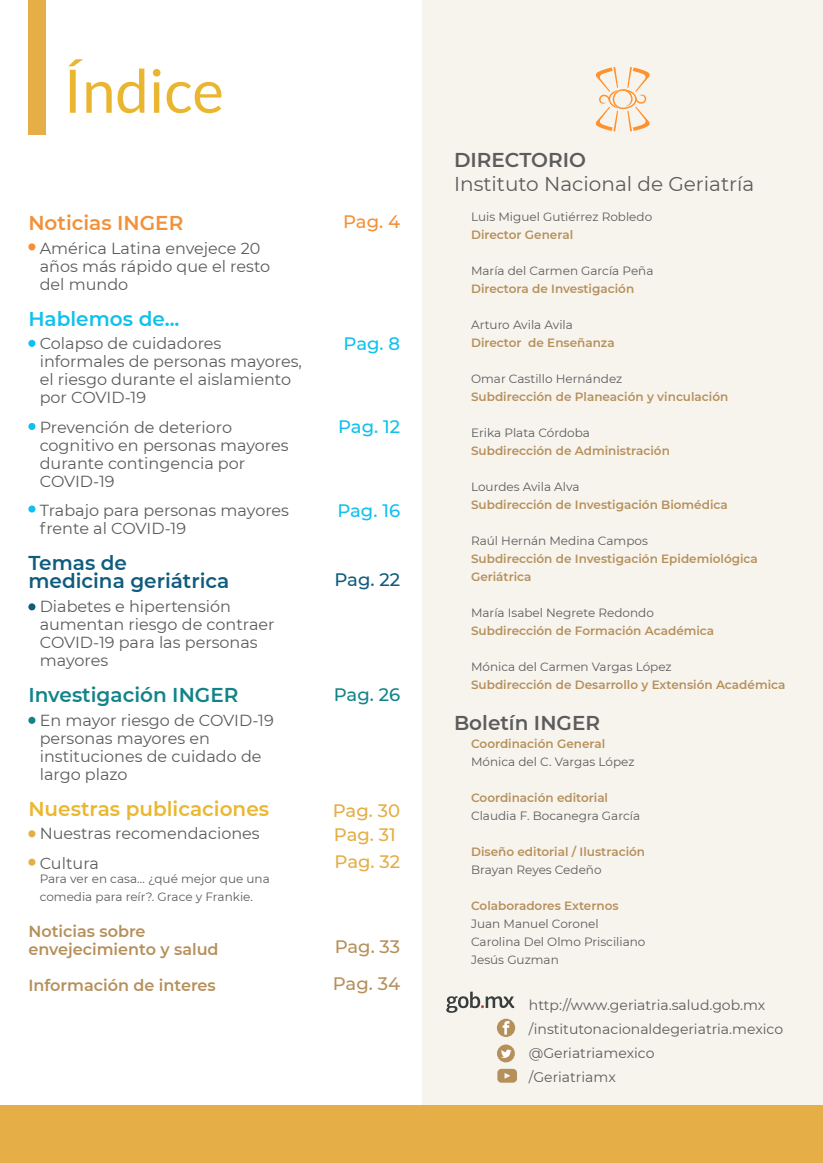
<style>
.page{position:relative;width:823px;height:1163px;background:#fff}
.page>*{position:absolute;margin:0;border:0;box-sizing:border-box;transform-origin:0 0}
.t1{font:60px "Lato";color:#eab62f}
.t2{font:20px "Montserrat";color:#5c5c5c}
.t3{font:600 20px/18px "Montserrat";color:#0f5c7d}
.t4{font:600 20px "Montserrat";color:#5c5c5c}
.t5{font:600 20px "Montserrat";color:#eab72e}
.t6{font:600 20px "Montserrat";color:#128489}
.t7{font:600 20px "Montserrat";color:#f49036}
.t8{font:600 20px "Montserrat";color:#0fc1ee}
.t9{font:500 18px "Montserrat";color:#e5ae46}
.t10{font:500 18px "Montserrat";color:#0fc1ee}
.t11{font:500 18px "Montserrat";letter-spacing:-.005em;color:#b6905b}
.t12{font:500 18px "Montserrat";color:#0f5c7d}
.t13{font:500 18px "Montserrat";color:#128489}
.t14{font:500 18px "Montserrat";color:#f49036}
.t15{font:16px/18px "Montserrat";color:#5c5c5c}
.t16{font:600 16px/18px "Montserrat";color:#b6905b}
.t17{font:14px "Montserrat";color:#5c5c5c}
.t18{font:600 12px/18px "Montserrat";color:#b6905b}
.t19{font:12px/18px "Montserrat";color:#5c5c5c}
</style>
<div class="page">
<div style="left:422px;top:0;width:400px;height:1106px;background:#f7f4ee"></div>
<div style="left:0;top:1105px;width:822px;height:57px;background:#e5ae46"></div>
<svg style="left:446px;top:991px;width:68px;height:21px"></svg>
<svg style="left:496px;top:1018px;width:19px;height:18px"></svg>
<svg style="left:502px;top:1020px;width:7px;height:14px"></svg>
<svg style="left:496px;top:1044px;width:18px;height:18px"></svg>
<svg style="left:500px;top:1049px;width:11px;height:8px"></svg>
<svg style="left:497px;top:1068px;width:19px;height:14px"></svg>
<div style="left:28px;top:0;width:18px;height:135px;background:#e5ae46"></div>
<div style="left:28px;top:243px;width:7px;height:7px;background:#f49036;border-radius:50%"></div>
<div style="left:28px;top:340px;width:7px;height:7px;background:#0fc1ee;border-radius:50%"></div>
<div style="left:28px;top:423px;width:7px;height:7px;background:#0fc1ee;border-radius:50%"></div>
<div style="left:28px;top:505px;width:7px;height:7px;background:#0fc1ee;border-radius:50%"></div>
<div style="left:28px;top:603px;width:7px;height:7px;background:#0f5c7d;border-radius:50%"></div>
<div style="left:28px;top:716px;width:7px;height:7px;background:#128489;border-radius:50%"></div>
<div style="left:28px;top:830px;width:7px;height:7px;background:#e5ae46;border-radius:50%"></div>
<div style="left:28px;top:858px;width:7px;height:7px;background:#e5ae46;border-radius:50%"></div>
<svg style="left:595px;top:67px;width:54px;height:64px"></svg>
<p class="t1" style="left:63px;top:58px;width:162px">Índice</p>
<p class="t7" style="left:28px;top:208px;width:156px">Noticias INGER</p>
<p class="t14" style="left:343px;top:209px;width:58px">Pag. 4</p>
<p class="t15" style="left:40px;top:238px;width:232px">América Latina envejece 20 años más rápido que el resto del mundo</p>
<p class="t8" style="left:28px;top:304px;width:152px">Hablemos de...</p>
<p class="t15" style="left:40px;top:334px;width:263px">Colapso de cuidadores informales de personas mayores, el riesgo durante el aislamiento por COVID-19</p>
<p class="t15" style="left:40px;top:417px;width:250px">Prevención de deterioro cognitivo en personas mayores durante contingencia por<br>COVID-19</p>
<p class="t15" style="left:40px;top:500px;width:251px">Trabajo para personas mayores frente al COVID-19</p>
<p class="t3" style="left:28px;top:553px;width:202px">Temas de<br>medicina geriátrica</p>
<p class="t15" style="left:40px;top:596px;width:236px">Diabetes e hipertensión aumentan riesgo de contraer<br>COVID-19 para las personas mayores</p>
<p class="t6" style="left:28px;top:680px;width:211px">Investigación INGER</p>
<p class="t15" style="left:40px;top:710px;width:235px">En mayor riesgo de COVID-19 personas mayores en instituciones de cuidado de largo plazo</p>
<p class="t5" style="left:28px;top:794px;width:242px">Nuestras publicaciones</p>
<p class="t15" style="left:40px;top:823px;width:221px">Nuestras recomendaciones</p>
<p class="t15" style="left:40px;top:853px;width:61px">Cultura</p>
<p class="t19" style="left:40px;top:868px;width:231px">Para ver en casa… ¿qué mejor que una comedia para reír?. Grace y Frankie.</p>
<p class="t16" style="left:28px;top:921px;width:192px">Noticias sobre envejecimiento y salud</p>
<p class="t16" style="left:28px;top:975px;width:189px">Información de interes</p>
<p class="t10" style="left:343px;top:330px;width:58px">Pag. 8</p>
<p class="t10" style="left:338px;top:414px;width:63px">Pag. 12</p>
<p class="t10" style="left:337px;top:497px;width:64px">Pag. 16</p>
<p class="t12" style="left:334px;top:567px;width:67px">Pag. 22</p>
<p class="t13" style="left:333px;top:681px;width:68px">Pag. 26</p>
<p class="t9" style="left:332px;top:797px;width:69px">Pag. 30</p>
<p class="t9" style="left:334px;top:821px;width:63px">Pag. 31</p>
<p class="t9" style="left:334px;top:849px;width:67px">Pag. 32</p>
<p class="t11" style="left:334px;top:934px;width:67px">Pag. 33</p>
<p class="t11" style="left:332px;top:971px;width:69px">Pag. 34</p>
<p class="t4" style="left:454px;top:146px;width:133px">DIRECTORIO</p>
<p class="t2" style="left:454px;top:170px;width:301px">Instituto Nacional de Geriatría</p>
<p class="t19" style="left:471px;top:207px;width:182px">Luis Miguel Gutiérrez Robledo</p>
<p class="t18" style="left:471px;top:225px;width:103px">Director General</p>
<p class="t19" style="left:471px;top:261px;width:184px">María del Carmen García Peña</p>
<p class="t18" style="left:471px;top:279px;width:164px">Directora de Investigación</p>
<p class="t19" style="left:471px;top:315px;width:103px">Arturo Avila Avila</p>
<p class="t18" style="left:471px;top:333px;width:145px">Director de Enseñanza</p>
<p class="t19" style="left:471px;top:369px;width:153px">Omar Castillo Hernández</p>
<p class="t18" style="left:471px;top:387px;width:259px">Subdirección de Planeación y vinculación</p>
<p class="t19" style="left:471px;top:423px;width:120px">Erika Plata Córdoba</p>
<p class="t18" style="left:471px;top:441px;width:200px">Subdirección de Administración</p>
<p class="t19" style="left:471px;top:477px;width:110px">Lourdes Avila Alva</p>
<p class="t18" style="left:471px;top:495px;width:258px">Subdirección de Investigación Biomédica</p>
<p class="t19" style="left:471px;top:531px;width:178px">Raúl Hernán Medina Campos</p>
<p class="t18" style="left:471px;top:549px;width:288px">Subdirección de Investigación Epidemiológica<br>Geriátrica</p>
<p class="t19" style="left:471px;top:603px;width:184px">María Isabel Negrete Redondo</p>
<p class="t18" style="left:471px;top:621px;width:244px">Subdirección de Formación Académica</p>
<p class="t19" style="left:471px;top:657px;width:202px">Mónica del Carmen Vargas López</p>
<p class="t18" style="left:471px;top:675px;width:315px">Subdirección de Desarrollo y Extensión Académica</p>
<p class="t4" style="left:454px;top:708px;width:147px">Boletín INGER</p>
<p class="t18" style="left:471px;top:733px;width:136px">Coordinación General</p>
<p class="t19" style="left:471px;top:752px;width:165px">Mónica del C. Vargas López</p>
<p class="t18" style="left:471px;top:787px;width:138px">Coordinación editorial</p>
<p class="t19" style="left:471px;top:806px;width:170px">Claudia F. Bocanegra García</p>
<p class="t18" style="left:471px;top:841px;width:175px">Diseño editorial / Ilustración</p>
<p class="t19" style="left:471px;top:860px;width:132px">Brayan Reyes Cedeño</p>
<p class="t18" style="left:471px;top:895px;width:149px">Colaboradores Externos</p>
<p class="t19" style="left:471px;top:914px;width:129px">Juan Manuel Coronel</p>
<p class="t19" style="left:471px;top:932px;width:176px">Carolina Del Olmo Prisciliano</p>
<p class="t19" style="left:471px;top:950px;width:89px">Jesús Guzman</p>
<p class="t17" style="left:528px;top:995px;width:238px">http://www.geriatria.salud.gob.mx</p>
<p class="t17" style="left:528px;top:1019px;width:255px">/institutonacionaldegeriatria.mexico</p>
<p class="t17" style="left:528px;top:1043px;width:127px">@Geriatriamexico</p>
<p class="t17" style="left:528px;top:1067px;width:88px">/Geriatriamx</p>
</div>
